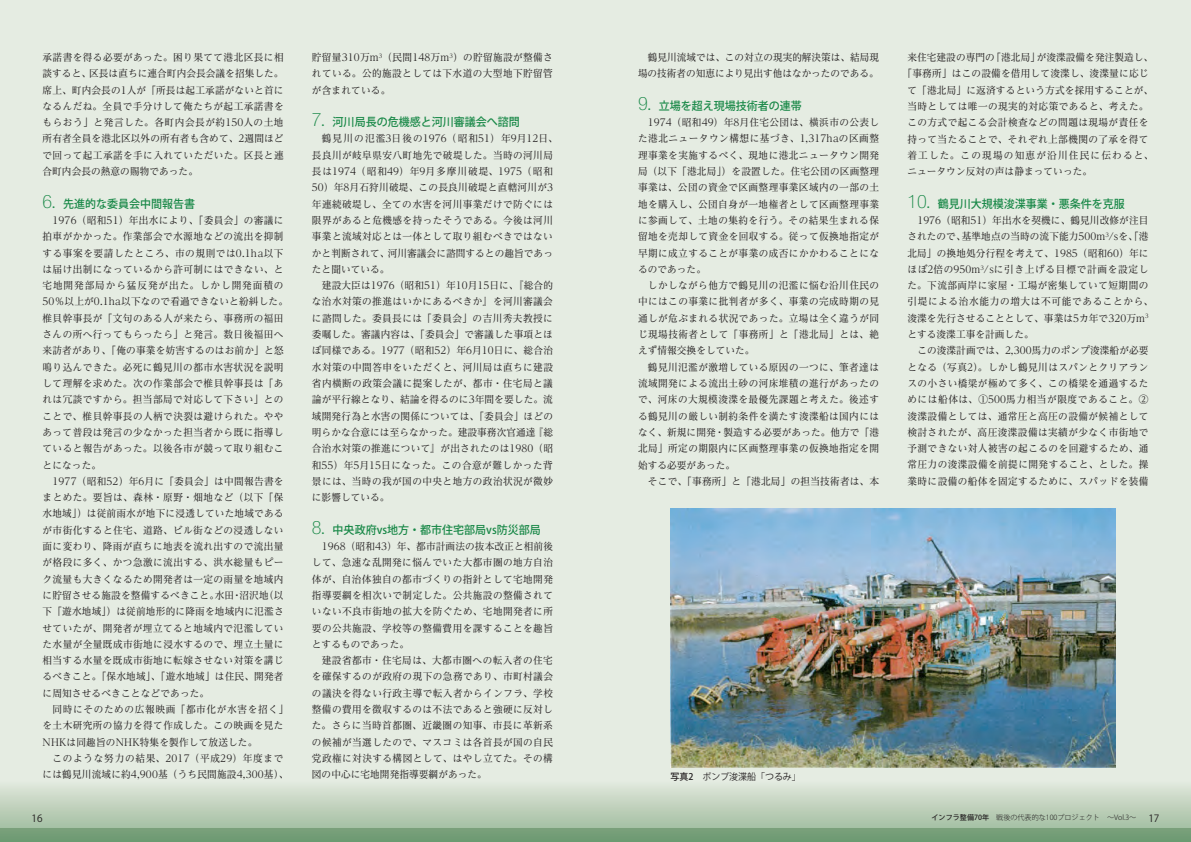
<style>
.page{position:relative;width:1191px;height:842px;background:#e5ece2}
.page>*{position:absolute;margin:0;border:0;box-sizing:border-box;transform-origin:0 0}
.t1{font:500 11.3px "Koz Go Pro";color:#188847}
.t2{font:10px "Koz Go Pro";color:#231f20}
.t3{font:9.9px/16.3px "Reim Pro";letter-spacing:.045em;color:#231f20;text-align:justify}
.t4{font:9.9px/16.3px "Reim Pro";letter-spacing:.015em;color:#231f20}
.t5{font:9.9px "Reim Pro";letter-spacing:.025em;color:#231f20}
.t6{font:9.9px/16.3px "Reim Pro";letter-spacing:.02em;color:#231f20;text-align:center}
.t7{font:9.9px/16.3px "Reim Pro";color:#231f20;text-align:right}
.t8{font:9.9px "Reim Pro";letter-spacing:.01em;color:#231f20}
.t9{font:9.9px "Reim Pro";letter-spacing:.125em;color:#231f20}
.t10{font:9.2px "Koz Go Pro";color:#231f20}
.t11{font:300 7.1px "Koz Go Pro";color:#231f20}
.s1{font-family:"Helvetica Neue";font-weight:100;font-stretch:condensed;font-size:18.4px}
.s2{font-weight:500}
.s3{font-weight:400;font-size:10px}
</style>
<div class="page">
<svg style="left:0;top:787px;width:1191px;height:41px;background:#bfd1bc"></svg>
<div style="left:0;top:828px;width:1191px;height:14px;background:#739d76"></div>
<img style="left:670px;top:508px;width:445px;height:259px">
<p class="t3" style="left:43px;top:49px;width:243px">承諾書を得る必要があった。困り果てて港北区長に相談すると、区長は直ちに連合町内会長会議を招集した。席上、町内会長の1人が「所長は起工承諾がないと首になるんだね。全員で手分けして俺たちが起工承諾書をもらおう」と発言した。各町内会長が約150人の土地所有者全員を港北区以外の所有者も含めて、2週間ほどで回って起工承諾を手に入れていただいた。区長と連合町内会長の熱意の賜物であった。</p>
<p class="t1" style="left:43px;top:196px;width:154px"><span class="s1">6</span>．先進的な委員会中間報告書</p>
<p class="t3" style="left:43px;top:212px;width:247px;text-align:left;text-indent:10px">1976（昭和51）年出水により、「委員会」の審議に拍車がかかった。作業部会で水源地などの流出を抑制する事案を要請したところ、市の規則では0.1ha以下は届け出制になっているから許可制にはできない、と宅地開発部局から猛反発が出た。しかし開発面積の<br>50％以上が0.1ha以下なので看過できないと紛糾した。椎貝幹事長が「文句のある人が来たら、事務所の福田さんの所へ行ってもらったら」と発言。数日後福田へ来訪者があり、「俺の事業を妨害するのはお前か」と怒鳴り込んできた。必死に鶴見川の都市水害状況を説明して理解を求めた。次の作業部会で椎貝幹事長は「あれは冗談ですから。担当部局で対応して下さい」とのことで、椎貝幹事長の人柄で決裂は避けられた。ややあって普段は発言の少なかった担当者から既に指導していると報告があった。以後各市が競って取り組むことになった。</p>
<p class="t3" style="left:43px;top:473px;width:243px;text-indent:10px">1977（昭和52）年6月に「委員会」は中間報告書をまとめた。要旨は、森林・原野・畑地など（以下「保水地域」）は従前雨水が地下に浸透していた地域であるが市街化すると住宅、道路、ビル街などの浸透しない面に変わり、降雨が直ちに地表を流れ出すので流出量が格段に多く、かつ急激に流出する、洪水総量もピーク流量も大きくなるため開発者は一定の雨量を地域内に貯留させる施設を整備するべきこと。水田・沼沢地（以下「遊水地域」）は従前地形的に降雨を地域内に氾濫させていたが、開発者が埋立てると地域内で氾濫していた水量が全量既成市街地に浸水するので、埋立土量に相当する水量を既成市街地に転嫁させない対策を講じるべきこと。「保水地域」、「遊水地域」は住民、開発者に周知させるべきことなどであった。</p>
<p class="t3" style="left:43px;top:701px;width:247px;text-align:left;text-indent:10px">同時にそのための広報映画「都市化が水害を招く」を土木研究所の協力を得て作成した。この映画を見た<br>NHKは同趣旨のNHK特集を製作して放送した。</p>
<p class="t6" style="left:43px;top:750px;width:247px">このような努力の結果、2017（平成29）年度まで<br>には鶴見川流域に約4,900基（うち民間施設4,300基）、</p>
<p class="t3" style="left:312px;top:49px;width:242px">貯留量310万m<sup>3</sup>（民間148万m<sup>3</sup>）の貯留施設が整備されている。公的施設としては下水道の大型地下貯留管が含まれている。</p>
<p class="t1" style="left:312px;top:115px;width:209px"><span class="s1">7</span>．河川局長の危機感と河川審議会へ諮問</p>
<p class="t3" style="left:312px;top:130px;width:247px;text-align:left;text-indent:10px">鶴見川の氾濫3日後の1976（昭和51）年9月12日、長良川が岐阜県安八町地先で破堤した。当時の河川局長は1974（昭和49）年9月多摩川破堤、1975（昭和<br>50）年8月石狩川破堤、この長良川破堤と直轄河川が3年連続破堤し、全ての水害を河川事業だけで防ぐには限界があると危機感を持ったそうである。今後は河川事業と流域対応とは一体として取り組むべきではないかと判断されて、河川審議会に諮問するとの趣旨であったと聞いている。</p>
<p class="t3" style="left:312px;top:277px;width:243px;text-indent:10px">建設大臣は1976（昭和51）年10月15日に、『総合的な治水対策の推進はいかにあるべきか』を河川審議会に諮問した。委員長には「委員会」の吉川秀夫教授に委嘱した。審議内容は、「委員会」で審議した事項とほぼ同様である。1977（昭和52）年6月10日に、総合治水対策の中間答申をいただくと、河川局は直ちに建設省内横断の政策会議に提案したが、都市・住宅局と議論が平行線となり、結論を得るのに3年間を要した。流域開発行為と水害の関係については、「委員会」ほどの明らかな合意には至らなかった。建設事務次官通達『総合治水対策の推進について』が出されたのは1980（昭和55）年5月15日になった。この合意が難しかった背景には、当時の我が国の中央と地方の政治状況が微妙に影響している。</p>
<p class="t1" style="left:312px;top:522px;width:230px"><span class="s1">8</span>．中央政府vs地方・都市住宅部局vs防災部局</p>
<p class="t3" style="left:312px;top:538px;width:243px;text-indent:10px">1968（昭和43）年、都市計画法の抜本改正と相前後して、急速な乱開発に悩んでいた大都市圏の地方自治体が、自治体独自の都市づくりの指針として宅地開発指導要綱を相次いで制定した。公共施設の整備されていない不良市街地の拡大を防ぐため、宅地開発者に所要の公共施設、学校等の整備費用を課することを趣旨とするものであった。</p>
<p class="t3" style="left:312px;top:652px;width:243px;text-indent:10px">建設省都市・住宅局は、大都市圏への転入者の住宅を確保するのが政府の現下の急務であり、市町村議会の議決を得ない行政主導で転入者からインフラ、学校整備の費用を徴収するのは不法であると強硬に反対した。さらに当時首都圏、近畿圏の知事、市長に革新系の候補が当選したので、マスコミは各首長が国の自民党政権に対決する構図として、はやし立てた。その構図の中心に宅地開発指導要綱があった。</p>
<p class="t7" style="left:638px;top:49px;width:242px">鶴見川流域では、この対立の現実的解決策は、結局現場の技術者の知恵により見出す他はなかったのである。</p>
<p class="t1" style="left:638px;top:98px;width:165px"><span class="s1">9</span>．立場を超え現場技術者の連帯</p>
<p class="t3" style="left:638px;top:114px;width:243px;text-indent:10px">1974（昭和49）年8月住宅公団は、横浜市の公表した港北ニュータウン構想に基づき、1,317haの区画整理事業を実施するべく、現地に港北ニュータウン開発局（以下「港北局」）を設置した。住宅公団の区画整理事業は、公団の資金で区画整理事業区域内の一部の土地を購入し、公団自身が一地権者として区画整理事業に参画して、土地の集約を行う。その結果生まれる保留地を売却して資金を回収する。従って仮換地指定が早期に成立することが事業の成否にかかわることになるのであった。</p>
<p class="t3" style="left:638px;top:277px;width:243px;text-indent:10px">しかしながら他方で鶴見川の氾濫に悩む沿川住民の中にはこの事業に批判者が多く、事業の完成時期の見通しが危ぶまれる状況であった。立場は全く違うが同じ現場技術者として「事務所」と「港北局」とは、絶えず情報交換をしていた。</p>
<p class="t3" style="left:638px;top:359px;width:242px;text-indent:10px">鶴見川氾濫が激増している原因の一つに、筆者達は流域開発による流出土砂の河床堆積の進行があったので、河床の大規模浚渫を最優先課題と考えた。後述する鶴見川の厳しい制約条件を満たす浚渫船は国内にはなく、新規に開発・製造する必要があった。他方で「港北局」所定の期限内に区画整理事業の仮換地指定を開始する必要があった。</p>
<p class="t5" style="left:648px;top:473px;width:233px">そこで、「事務所」と「港北局」の担当技術者は、本</p>
<p class="t8" style="left:907px;top:49px;width:247px">来住宅建設の専門の「港北局」が浚渫設備を発注製造し、</p>
<p class="t5" style="left:902px;top:65px;width:247px">「事務所」はこの設備を借用して浚渫し、浚渫量に応じ</p>
<p class="t5" style="left:907px;top:82px;width:247px">て「港北局」に返済するという方式を採用することが、</p>
<p class="t3" style="left:907px;top:98px;width:242px">当時としては唯一の現実的対応策であると、考えた。</p>
<p class="t3" style="left:907px;top:114px;width:242px">この方式で起こる会計検査などの問題は現場が責任を</p>
<p class="t3" style="left:907px;top:130px;width:243px">持って当たることで、それぞれ上部機関の了承を得て</p>
<p class="t9" style="left:907px;top:147px;width:247px">着工した。この現場の知恵が沿川住民に伝わると、</p>
<p class="t8" style="left:907px;top:163px;width:186px">ニュータウン反対の声は静まっていった。</p>
<p class="t1" style="left:907px;top:196px;width:219px"><span class="s1">10</span>．鶴見川大規模浚渫事業・悪条件を克服</p>
<p class="t4" style="left:907px;top:212px;width:247px;text-indent:10px">1976（昭和51）年出水を契機に、鶴見川改修が注目されたので、基準地点の当時の流下能力500m<sup>3</sup>/sを、「港北局」の換地処分行程を考えて、1985（昭和60）年にほぼ2倍の950m<sup>3</sup>/sに引き上げる目標で計画を設定した。下流部両岸に家屋・工場が密集していて短期間の引堤による治水能力の増大は不可能であることから、浚渫を先行させることとして、事業は5カ年で320万m<sup>3</sup>とする浚渫工事を計画した。</p>
<p class="t3" style="left:907px;top:342px;width:243px;text-indent:10px">この浚渫計画では、2,300馬力のポンプ浚渫船が必要となる（写真2）。しかし鶴見川はスパンとクリアランスの小さい橋梁が極めて多く、この橋梁を通過するためには船体は、①500馬力相当が限度であること。②浚渫設備としては、通常圧と高圧の設備が候補として検討されたが、高圧浚渫設備は実績が少なく市街地で予測できない対人被害の起こるのを回避するため、通常圧力の浚渫設備を前提に開発すること、とした。操業時に設備の船体を固定するために、スパッドを装備</p>
<p class="t10" style="left:670px;top:771px;width:132px"><span class="s2">写真2</span>　ポンプ浚渫船「つるみ」</p>
<p class="t2" style="left:31px;top:812px;width:13px">16</p>
<p class="t11" style="left:931px;top:813px;width:229px"><span class="s2">インフラ整備70年</span> 戦後の代表的な100プロジェクト　〜Vol.3〜 <span class="s3">17</span></p>
</div>
